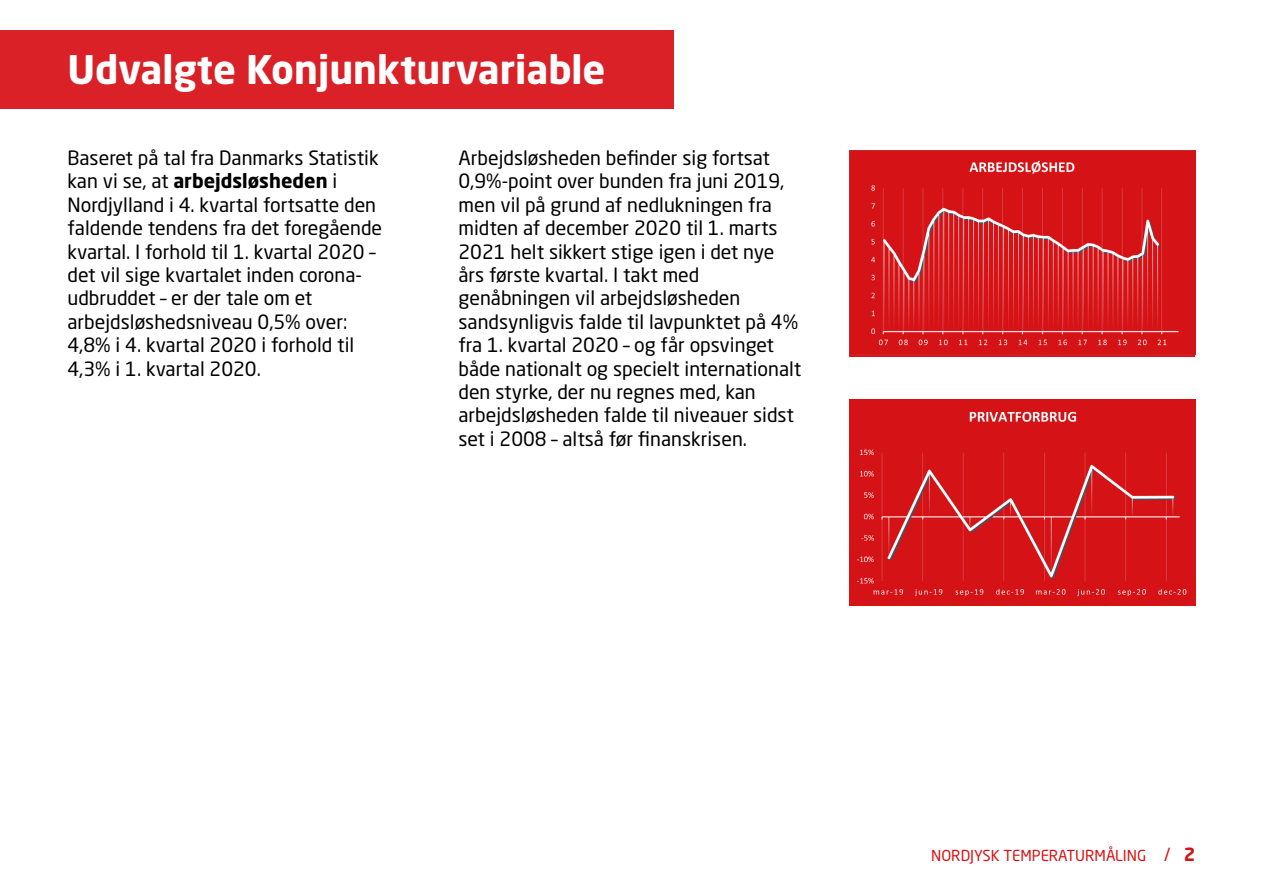
<style>
.page{position:relative;width:1263px;height:893px;background:#fff}
.page>*{position:absolute;margin:0;border:0;box-sizing:border-box;transform-origin:0 0}
.t1{font:700 39px "Neo Sans Std";color:#fff}
.t2{font:19.5px/23.4px "Neo Sans Std";color:#000}
.t3{font:15px "Neo Sans Std";color:#d51317}
.s1{font-weight:700}
.s2{font-size:18px}
.s3{font-weight:700;font-size:18px}
</style>
<div class="page">
<img style="left:849px;top:150px;width:346px;height:204px">
<div style="left:0;top:30px;width:673px;height:78px;background:#da2128"></div>
<img style="left:849px;top:399px;width:346px;height:206px">
<p class="t1" style="left:68px;top:45px;width:540px">Udvalgte Konjunkturvariable</p>
<p class="t2" style="left:68px;top:146px;width:316px">Baseret på tal fra Danmarks Statistik kan vi se, at <span class="s1">arbejdsløsheden</span> i Nordjylland i 4. kvartal fortsatte den faldende tendens fra det foregående kvartal. I forhold til 1. kvartal 2020 – det vil sige kvartalet inden corona&shy;udbruddet – er der tale om et arbejdsløshedsniveau 0,5% over:<br>4,8% i 4. kvartal 2020 i forhold til 4,3% i 1. kvartal 2020.</p>
<p class="t2" style="left:458px;top:146px;width:344px">Arbejdsløsheden befinder sig fortsat 0,9%-point over bunden fra juni 2019, men vil på grund af nedlukningen fra midten af december 2020 til 1. marts 2021 helt sikkert stige igen i det nye års første kvartal. I takt med genåbningen vil arbejdsløsheden sandsynligvis falde til lavpunktet på 4% fra 1. kvartal 2020 – og får opsvinget både nationalt og specielt internationalt den styrke, der nu regnes med, kan arbejdsløsheden falde til niveauer sidst set i 2008 – altså før finanskrisen.</p>
<p class="t3" style="left:931px;top:847px;width:266px">NORDJYSK TEMPERATURMÅLING <span class="s2">/</span> <span class="s3">2</span></p>
</div>
